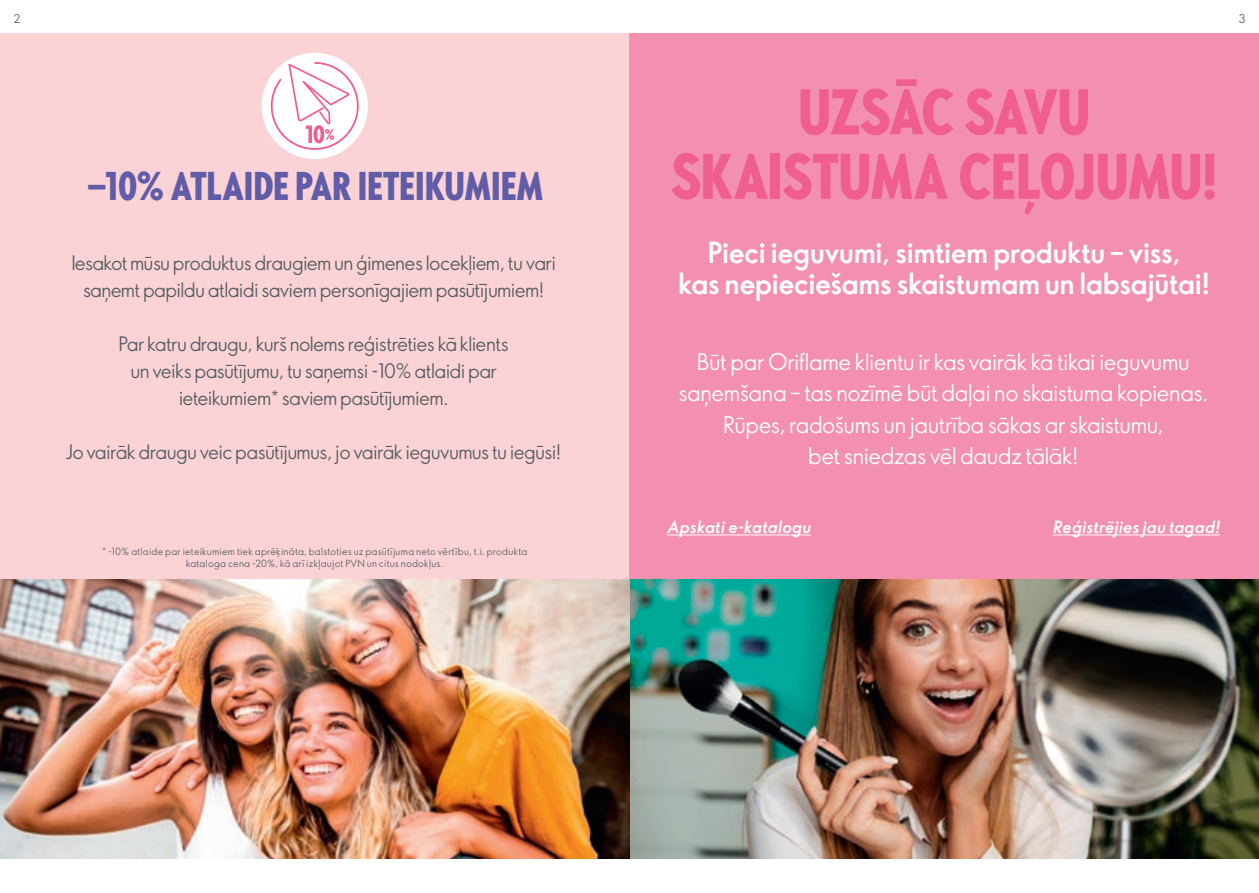
<style>
.page{position:relative;width:1259px;height:893px;background:#fff}
.page>*{position:absolute;margin:0;border:0;box-sizing:border-box;transform-origin:0 0}
.t1{font:700 60px/64.5px "Oriflame Sans Cond 2.0";letter-spacing:-.01em;color:#f05e90;text-align:center}
.t2{font:700 37.5px "Oriflame Sans Cond 2.0";color:#605ca8}
.t3{font:700 28.5px/31.5px "Oriflame Sans 2.0";letter-spacing:-.025em;color:#fff;text-align:center}
.t4{font:22.5px/31.5px "Oriflame Sans 2.0";letter-spacing:-.02em;color:#fff;text-align:center}
.t5{font:19.5px/27px "Oriflame Sans 2.0";letter-spacing:-.03em;color:#585f64;text-align:center}
.t6{font:italic 700 16.5px "Oriflame Sans 2.0";color:#fff}
.t7{font:12px "Oriflame Sans 2.0";color:#585f64}
.t8{font:9.75px/12px "Oriflame Sans 2.0";letter-spacing:.025em;color:#585f64;text-align:center}
</style>
<div class="page">
<div style="left:0;top:33px;width:629px;height:547px;background:#fbd3d6"></div>
<div style="left:261px;top:53px;width:107px;height:106px;background:#fff;border-radius:50%"></div>
<svg style="left:271px;top:62px;width:88px;height:88px"></svg>
<div style="left:629px;top:33px;width:630px;height:547px;background:#f390b0"></div>
<img style="left:629px;top:580px;width:630px;height:279px">
<img style="left:0;top:580px;width:629px;height:279px">
<hr style="left:1052px;top:534px;width:167px;height:1px;background:#fff">
<hr style="left:667px;top:534px;width:143px;height:1px;background:#fff">
<p class="t7" style="left:14px;top:10px;width:8px">2</p>
<p class="t7" style="left:1238px;top:10px;width:9px">3</p>
<h2 class="t2" style="left:86px;top:160px;width:459px">-10% ATLAIDE PAR IETEIKUMIEM</h2>
<p class="t5" style="left:71px;top:249px;width:486px">Iesakot mūsu produktus draugiem un ģimenes locekļiem, tu vari saņemt papildu atlaidi saviem personīgajiem pasūtījumiem!</p>
<p class="t5" style="left:119px;top:330px;width:392px">Par katru draugu, kurš nolems reģistrēties kā klients un veiks pasūtījumu, tu saņemsi -10% atlaidi par ieteikumiem* saviem pasūtījumiem.</p>
<p class="t5" style="left:66px;top:438px;width:497px">Jo vairāk draugu veic pasūtījumus, jo vairāk ieguvumus tu iegūsi!</p>
<p class="t8" style="left:102px;top:545px;width:427px">* -10% atlaide par ieteikumiem tiek aprēķināta, balstoties uz pasūtījuma neto vērtību, t.i. produkta kataloga cena -20%, kā arī izkļaujot PVN un citus nodokļus.</p>
<h1 class="t1" style="left:671px;top:78px;width:547px">UZSĀC SAVU<br>SKAISTUMA CEĻOJUMU!</h1>
<h3 class="t3" style="left:678px;top:236px;width:533px">Pieci ieguvumi, simtiem produktu – viss,<br>kas nepieciešams skaistumam un labsajūtai!</h3>
<p class="t4" style="left:678px;top:345px;width:531px">Būt par Oriflame klientu ir kas vairāk kā tikai ieguvumu saņemšana – tas nozīmē būt daļai no skaistuma kopienas.<br>Rūpes, radošums un jautrība sākas ar skaistumu,<br>bet sniedzas vēl daudz tālāk!</p>
<p class="t6" style="left:667px;top:515px;width:145px">Apskati e-katalogu</p>
<p class="t6" style="left:1052px;top:515px;width:169px">Reģistrējies jau tagad!</p>
</div>
